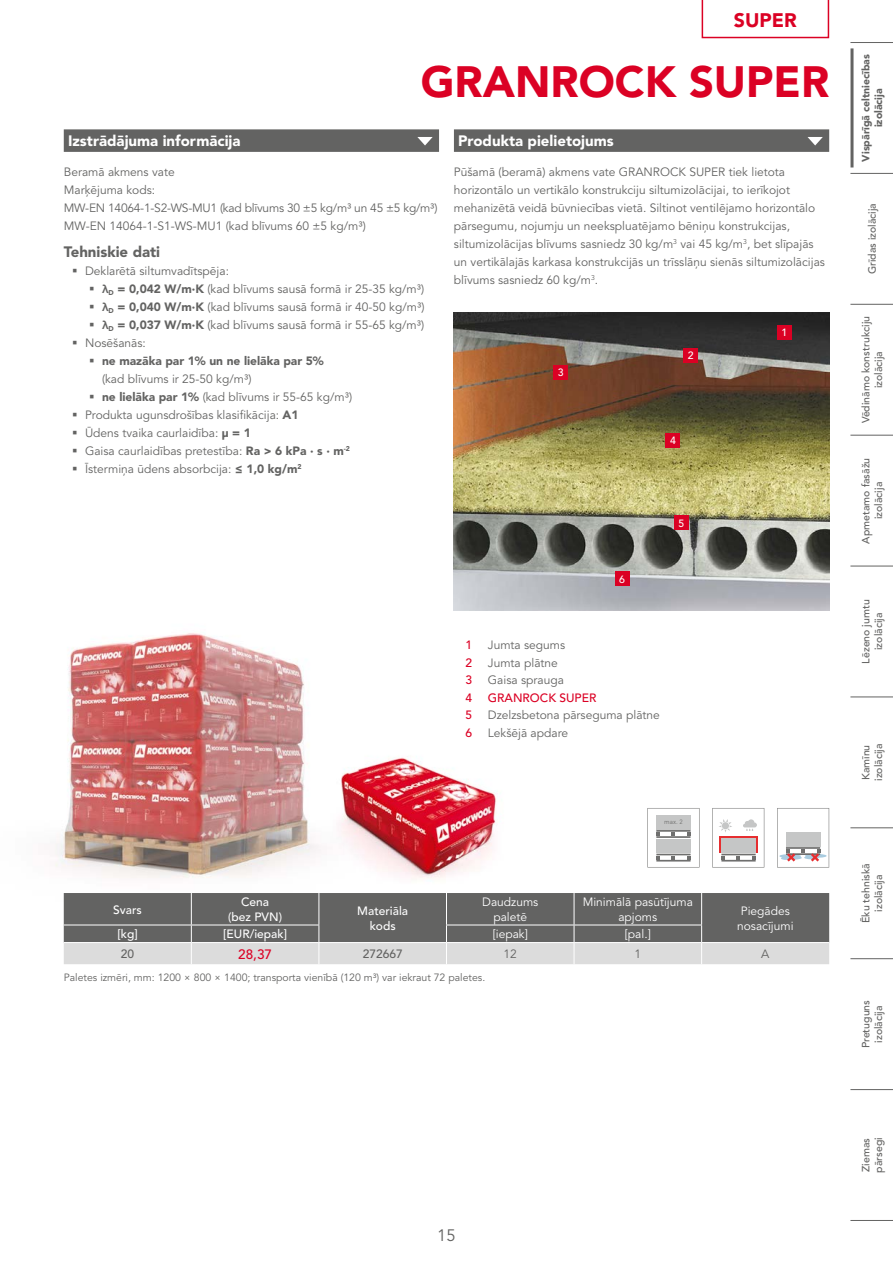
<style>
.page{position:relative;width:893px;height:1263px;background:#fff}
.page>*{position:absolute;margin:0;border:0;box-sizing:border-box;transform-origin:0 0}
.Nazwa_produktu{font:900 43.5px "Avenir LT Pro";color:#db0124}
.Treść{font:900 19.5px "Avenir LT Pro";color:#db0124}
.t1{font:16.5px "Avenir LT Pro";color:#636362}
.Nagłówek_info_BELKA{font:900 15px "Avenir LT Pro";color:#fff}
.Nagłówek_info{font:900 15px "Avenir LT Pro";color:#636362}
.cena_body{font:500 13.5px "Avenir LT Pro";color:#db0124}
.Body_text{font:12px/18px "Avenir LT Pro";color:#636362}
.opis{font:12px "Avenir LT Pro";color:#636362}
.nagłówek{font:12px/14.4px "Avenir LT Pro";color:#fff;text-align:center}
.Body_text-2{font:12px "Avenir LT Pro";letter-spacing:-.02em;color:#636362}
.t2{font:900 12px/18px "Avenir LT Pro";color:#636362}
.nagłówek-2{font:500 12px/14.4px "Avenir LT Pro";color:#fff;text-align:center}
.opis-2{font:500 12px "Avenir LT Pro";color:#db0124}
.body{font:500 12px "Avenir LT Pro";color:#636362}
.numerek{font:500 12px "Avenir LT Pro";color:#db0124}
.body-2{font:12px "Avenir LT Pro";color:#636362}
.t3{font:500 10.5px/12.6px "Avenir LT Pro";color:#636362;text-align:center}
.Komentarz_do_tabeli{font:10.5px "Avenir LT Pro";color:#636362}
.Register_ON_2_linie{font:900 10.5px/12.6px "Avenir LT Pro";color:#636362;text-align:center}
.Numerek_zastosowania{font:500 10.5px "Avenir LT Pro";color:#fff}
.t4{font:6.3px "DIN Pro";color:#6f6f6e}
.s1{font-family:"Consolas";font-weight:700}
.s2{font-weight:900}
.s3{font-weight:400}
</style>
<div class="page">
<img style="left:55px;top:633px;width:249px;height:296px">
<img style="left:285px;top:710px;width:213px;height:183px">
<img style="left:454px;top:312px;width:375px;height:298px">
<div style="left:777px;top:325px;width:15px;height:14px;background:#db0124"></div>
<div style="left:684px;top:348px;width:14px;height:14px;background:#db0124"></div>
<div style="left:554px;top:365px;width:14px;height:14px;background:#db0124"></div>
<div style="left:666px;top:433px;width:14px;height:14px;background:#db0124"></div>
<div style="left:674px;top:516px;width:14px;height:14px;background:#db0124"></div>
<div style="left:615px;top:572px;width:14px;height:14px;background:#db0124"></div>
<div style="left:454px;top:129px;width:375px;height:23px;background:#636362"></div>
<svg style="left:807px;top:137px;width:16px;height:8px"></svg>
<svg style="left:64px;top:893px;width:765px;height:71px;background:#8a8a8a"></svg>
<hr style="left:191px;top:942px;width:128px;height:1px;background:#fff">
<svg style="left:647px;top:808px;width:52px;height:59px"></svg>
<svg style="left:712px;top:808px;width:52px;height:59px"></svg>
<svg style="left:777px;top:808px;width:52px;height:59px"></svg>
<div style="left:64px;top:129px;width:375px;height:23px;background:#636362"></div>
<svg style="left:417px;top:137px;width:16px;height:8px"></svg>
<svg style="left:702px;top:0;width:127px;height:38px"></svg>
<hr style="left:850px;top:42px;width:43px;height:1px;background:#636362">
<hr style="left:850px;top:173px;width:43px;height:1px;background:#636362">
<hr style="left:850px;top:304px;width:43px;height:1px;background:#636362">
<hr style="left:850px;top:566px;width:43px;height:1px;background:#636362">
<hr style="left:850px;top:435px;width:43px;height:1px;background:#636362">
<hr style="left:850px;top:697px;width:43px;height:1px;background:#636362">
<hr style="left:850px;top:827px;width:43px;height:1px;background:#636362">
<hr style="left:850px;top:958px;width:43px;height:1px;background:#636362">
<hr style="left:850px;top:1089px;width:43px;height:1px;background:#636362">
<hr style="left:850px;top:1220px;width:43px;height:1px;background:#636362">
<hr style="left:850px;top:48px;width:3px;height:119px;background:#636362">
<p class="Treść" style="left:734px;top:8px;width:64px">SUPER</p>
<p class="Nazwa_produktu" style="left:421px;top:55px;width:410px">GRANROCK SUPER</p>
<p class="Nagłówek_info_BELKA" style="left:68px;top:131px;width:174px">Izstrādājuma informācija</p>
<p class="Body_text" style="left:64px;top:163px;width:112px">Beramā akmens vate</p>
<p class="Body_text" style="left:64px;top:181px;width:93px">Marķējuma kods:</p>
<p class="Body_text-2" style="left:64px;top:201px;width:375px">MW-EN 14064-1-S2-WS-MU1 (kad blīvums 30 ±5 kg/m³ un 45 ±5 kg/m³)</p>
<p class="Body_text" style="left:64px;top:217px;width:304px">MW-EN 14064-1-S1-WS-MU1 (kad blīvums 60 ±5 kg/m³)</p>
<p class="Nagłówek_info" style="left:64px;top:242px;width:98px">Tehniskie dati</p>
<p class="Body_text" style="left:85px;top:262px;width:145px">Deklarētā siltumvadītspēja:</p>
<p class="Body_text" style="left:102px;top:280px;width:324px"><span class="s1">λ</span><sub>D</sub> <span class="s2">= 0,042 W/m∙K</span> (kad blīvums sausā formā ir 25-35 kg/m³)</p>
<p class="Body_text" style="left:102px;top:298px;width:324px"><span class="s1">λ</span><sub>D</sub> <span class="s2">= 0,040 W/m∙K</span> (kad blīvums sausā formā ir 40-50 kg/m³)</p>
<p class="Body_text" style="left:102px;top:316px;width:324px"><span class="s1">λ</span><sub>D</sub> <span class="s2">= 0,037 W/m∙K</span> (kad blīvums sausā formā ir 55-65 kg/m³)</p>
<p class="Body_text" style="left:85px;top:334px;width:62px">Nosēšanās:</p>
<p class="t2" style="left:102px;top:352px;width:223px">ne mazāka par 1% un ne lielāka par 5% <span class="s3">(kad blīvums ir 25-50 kg/m³)</span></p>
<p class="Body_text" style="left:102px;top:388px;width:252px"><span class="s2">ne lielāka par 1%</span> (kad blīvums ir 55-65 kg/m³)</p>
<p class="Body_text" style="left:85px;top:406px;width:215px">Produkta ugunsdrošības klasifikācija: <span class="s2">A1</span></p>
<p class="Body_text" style="left:85px;top:424px;width:167px">Ūdens tvaika caurlaidība: <span class="s2">µ = 1</span></p>
<p class="Body_text" style="left:85px;top:442px;width:267px">Gaisa caurlaidības pretestība: <span class="s2">Ra &gt; 6 kPa · s · m</span><sup>-2</sup></p>
<p class="Body_text" style="left:85px;top:460px;width:218px">Īstermiņa ūdens absorbcija: <span class="s2">≤ 1,0 kg/m</span><sup>2</sup></p>
<p class="Nagłówek_info_BELKA" style="left:458px;top:131px;width:157px">Produkta pielietojums</p>
<p class="Body_text" style="left:454px;top:163px;width:373px">Pūšamā (beramā) akmens vate GRANROCK SUPER tiek lietota horizontālo un vertikālo konstrukciju siltumizolācijai, to ierīkojot mehanizētā veidā būvniecības vietā. Siltinot ventilējamo horizontālo pārsegumu, nojumju un neekspluatējamo bēniņu konstrukcijas, siltumizolācijas blīvums sasniedz 30 kg/m<sup>3</sup> vai 45 kg/m<sup>3</sup>, bet slīpajās un vertikālajās karkasa konstrukcijās un trīsslāņu sienās siltumizolācijas blīvums sasniedz 60 kg/m<sup>3</sup>.</p>
<p class="Numerek_zastosowania" style="left:558px;top:366px;width:7px">3</p>
<p class="Numerek_zastosowania" style="left:688px;top:349px;width:7px">2</p>
<p class="Numerek_zastosowania" style="left:670px;top:434px;width:7px">4</p>
<p class="Numerek_zastosowania" style="left:782px;top:326px;width:7px">1</p>
<p class="Numerek_zastosowania" style="left:678px;top:517px;width:7px">5</p>
<p class="Numerek_zastosowania" style="left:619px;top:573px;width:7px">6</p>
<p class="numerek" style="left:465px;top:638px;width:8px">1</p>
<p class="opis" style="left:488px;top:638px;width:79px">Jumta segums</p>
<p class="numerek" style="left:465px;top:655px;width:8px">2</p>
<p class="opis" style="left:488px;top:655px;width:71px">Jumta plātne</p>
<p class="numerek" style="left:465px;top:673px;width:8px">3</p>
<p class="opis" style="left:488px;top:673px;width:78px">Gaisa sprauga</p>
<p class="numerek" style="left:465px;top:690px;width:8px">4</p>
<p class="opis-2" style="left:488px;top:690px;width:110px">GRANROCK SUPER</p>
<p class="numerek" style="left:465px;top:708px;width:8px">5</p>
<p class="opis" style="left:488px;top:708px;width:174px">Dzelzsbetona pārseguma plātne</p>
<p class="numerek" style="left:465px;top:726px;width:8px">6</p>
<p class="opis" style="left:488px;top:726px;width:82px">Lekšējā apdare</p>
<p class="t4" style="left:664px;top:817px;width:20px">max. 2</p>
<p class="nagłówek" style="left:482px;top:895px;width:58px">Daudzums paletē</p>
<p class="nagłówek" style="left:583px;top:895px;width:112px">Minimālā pasūtījuma</p>
<p class="nagłówek-2" style="left:113px;top:902px;width:30px">Svars</p>
<p class="nagłówek-2" style="left:228px;top:895px;width:55px">Cena (bez PVN)</p>
<p class="nagłówek-2" style="left:357px;top:904px;width:52px">Materiāla</p>
<p class="nagłówek-2" style="left:370px;top:918px;width:28px">kods</p>
<p class="nagłówek" style="left:741px;top:904px;width:51px">Piegādes</p>
<p class="nagłówek" style="left:737px;top:918px;width:58px">nosacījumi</p>
<p class="nagłówek" style="left:618px;top:910px;width:40px">apjoms</p>
<p class="nagłówek-2" style="left:117px;top:927px;width:22px">[kg]</p>
<p class="nagłówek-2" style="left:223px;top:927px;width:65px">[EUR/iepak]</p>
<p class="nagłówek" style="left:493px;top:927px;width:37px">[iepak]</p>
<p class="nagłówek" style="left:625px;top:927px;width:28px">[pal.]</p>
<p class="body" style="left:121px;top:947px;width:15px">20</p>
<p class="cena_body" style="left:238px;top:946px;width:35px">28,37</p>
<p class="body" style="left:363px;top:947px;width:42px">272667</p>
<p class="body-2" style="left:504px;top:947px;width:15px">12</p>
<p class="body-2" style="left:634px;top:947px;width:8px">1</p>
<p class="body-2" style="left:761px;top:947px;width:10px">A</p>
<p class="Komentarz_do_tabeli" style="left:64px;top:971px;width:423px">Paletes izmēri, mm: 1200 × 800 × 1400; transporta vienībā (120 m³) var iekraut 72 paletes.</p>
<p class="Register_ON_2_linie" style="left:859px;top:162px;width:109px;rotate:-90deg">Vispārīgā celtniecības izolācija</p>
<p class="t3" style="left:866px;top:274px;width:73px;rotate:-90deg">Grīdas izolācija</p>
<p class="t3" style="left:860px;top:423px;width:109px;rotate:-90deg">Vēdināmo konstrukciju izolācija</p>
<p class="t3" style="left:860px;top:543px;width:87px;rotate:-90deg">Apmetamo fasāžu izolācija</p>
<p class="t3" style="left:860px;top:663px;width:66px;rotate:-90deg">Lēzeno jumtu izolācija</p>
<p class="t3" style="left:860px;top:781px;width:39px;text-align:left;rotate:-90deg">Kamīnu izolācija</p>
<p class="t3" style="left:860px;top:923px;width:62px;rotate:-90deg">Ēku tehniskā izolācija</p>
<p class="t3" style="left:860px;top:1048px;width:50px;rotate:-90deg">Pretuguns izolācija</p>
<h3 class="t1" style="left:437px;top:1225px;width:20px">15</h3>
<p class="t3" style="left:860px;top:1172px;width:37px;text-align:left;rotate:-90deg">Ziemas pārsegi</p>
</div>
